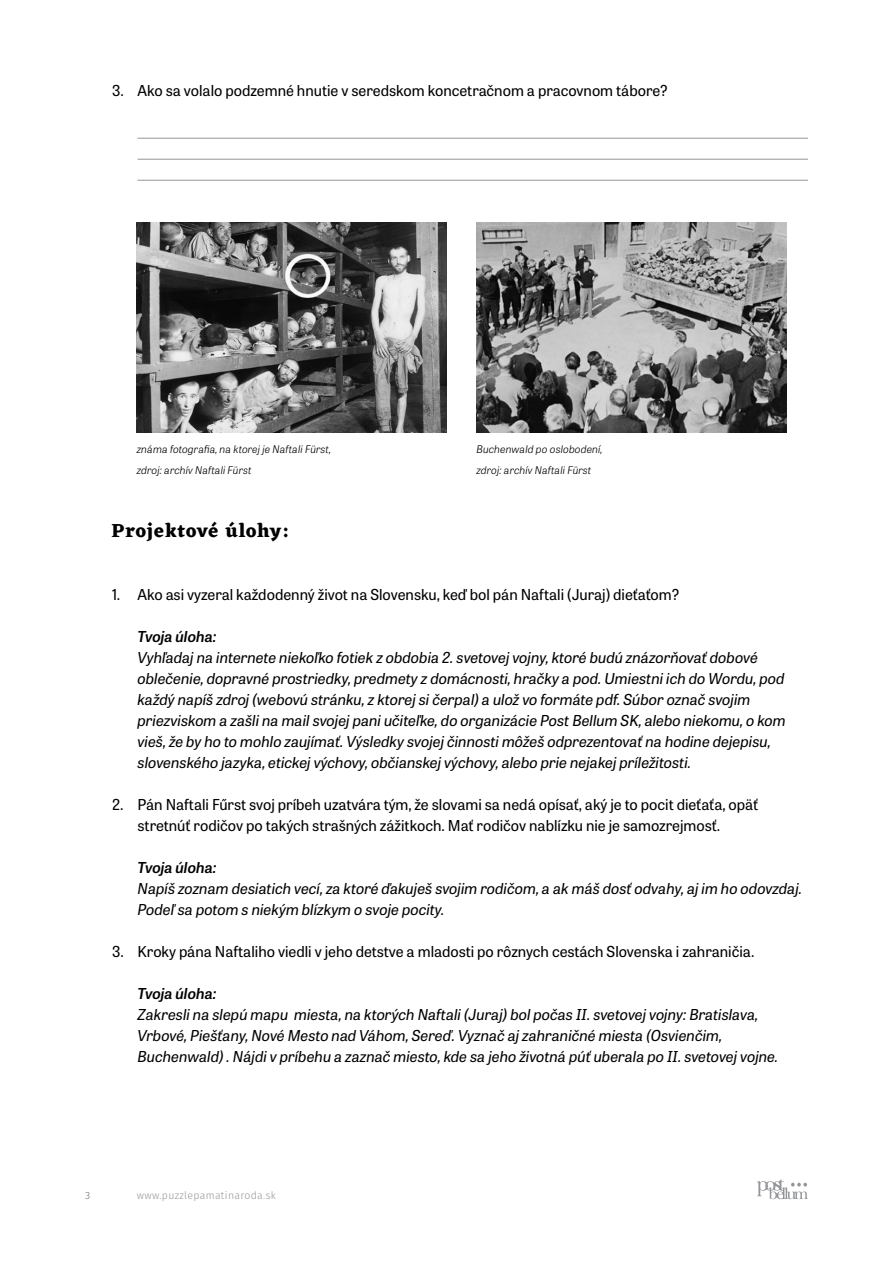
<style>
.page{position:relative;width:893px;height:1263px;background:#fff}
.page>*{position:absolute;margin:0;border:0;box-sizing:border-box;transform-origin:0 0}
.t1{font:700 19.5px "Eczar";letter-spacing:.04em;color:#000}
.t2{font:italic 15px/21px "Tablet Gothic";color:#000}
.t3{font:15px/21px "Tablet Gothic";color:#000}
.t4{font:italic 600 15px "Tablet Gothic";color:#000}
.t5{font:italic 300 10.5px/21px "Tablet Gothic";letter-spacing:.01em;color:#000}
.t6{font:300 10.5px "Fira Sans";letter-spacing:.03em;color:#939598}
.t7{font:300 10.5px "Fira Sans";color:#6d6e71}
</style>
<div class="page">
<svg style="left:757px;top:1179px;width:51px;height:20px"></svg>
<hr style="left:138px;top:138px;width:670px;height:1px;background:#939598">
<hr style="left:138px;top:159px;width:670px;height:1px;background:#939598">
<hr style="left:138px;top:180px;width:670px;height:1px;background:#939598">
<img style="left:137px;top:222px;width:309px;height:210px">
<img style="left:476px;top:222px;width:310px;height:210px">
<p class="t3" style="left:112px;top:79px;width:557px">3. Ako sa volalo podzemné hnutie v seredskom koncetračnom a pracovnom tábore?</p>
<p class="t5" style="left:137px;top:438px;width:196px">známa fotografia, na ktorej je Naftali Fürst, zdroj: archív Naftali Fürst</p>
<p class="t5" style="left:476px;top:438px;width:127px">Buchenwald po oslobodení, zdroj: archív Naftali Fürst</p>
<h1 class="t1" style="left:112px;top:519px;width:179px">Projektové úlohy:</h1>
<p class="t3" style="left:112px;top:583px;width:569px">1. Ako asi vyzeral každodenný život na Slovensku, keď bol pán Naftali (Juraj) dieťaťom?</p>
<p class="t4" style="left:138px;top:625px;width:81px">Tvoja úloha:</p>
<p class="t2" style="left:138px;top:646px;width:650px">Vyhľadaj na internete niekoľko fotiek z obdobia 2. svetovej vojny, ktoré budú znázorňovať dobové oblečenie, dopravné prostriedky, predmety z domácnosti, hračky a pod. Umiestni ich do Wordu, pod každý napíš zdroj (webovú stránku, z ktorej si čerpal) a ulož vo formáte pdf. Súbor označ svojim priezviskom a zašli na mail svojej pani učiteľke, do organizácie Post Bellum SK, alebo niekomu, o kom vieš, že by ho to mohlo zaujímať. Výsledky svojej činnosti môžeš odprezentovať na hodine dejepisu, slovenského jazyka, etickej výchovy, občianskej výchovy, alebo prie nejakej príležitosti.</p>
<p class="t3" style="left:138px;top:793px;width:622px;text-indent:-26px">2. Pán Naftali Fűrst svoj príbeh uzatvára tým, že slovami sa nedá opísať, aký je to pocit dieťaťa, opäť stretnúť rodičov po takých strašných zážitkoch. Mať rodičov nablízku nie je samozrejmosť.</p>
<p class="t4" style="left:138px;top:856px;width:81px">Tvoja úloha:</p>
<p class="t2" style="left:138px;top:877px;width:666px">Napíš zoznam desiatich vecí, za ktoré ďakuješ svojim rodičom, a ak máš dosť odvahy, aj im ho odovzdaj.<br>Podeľ sa potom s niekým blízkym o svoje pocity.</p>
<p class="t3" style="left:112px;top:940px;width:644px">3. Kroky pána Naftaliho viedli v jeho detstve a mladosti po rôznych cestách Slovenska i zahraničia.</p>
<p class="t4" style="left:138px;top:982px;width:81px">Tvoja úloha:</p>
<p class="t2" style="left:138px;top:1003px;width:642px">Zakresli na slepú mapu miesta, na ktorých Naftali (Juraj) bol počas II. svetovej vojny: Bratislava,<br>Vrbové, Piešťany, Nové Mesto nad Váhom, Sereď. Vyznač aj zahraničné miesta (Osvienčim,<br>Buchenwald) . Nájdi v príbehu a zaznač miesto, kde sa jeho životná púť uberala po II. svetovej vojne.</p>
<p class="t7" style="left:85px;top:1188px;width:7px">3</p>
<p class="t6" style="left:137px;top:1188px;width:141px">www.puzzlepamatinaroda.sk</p>
</div>
